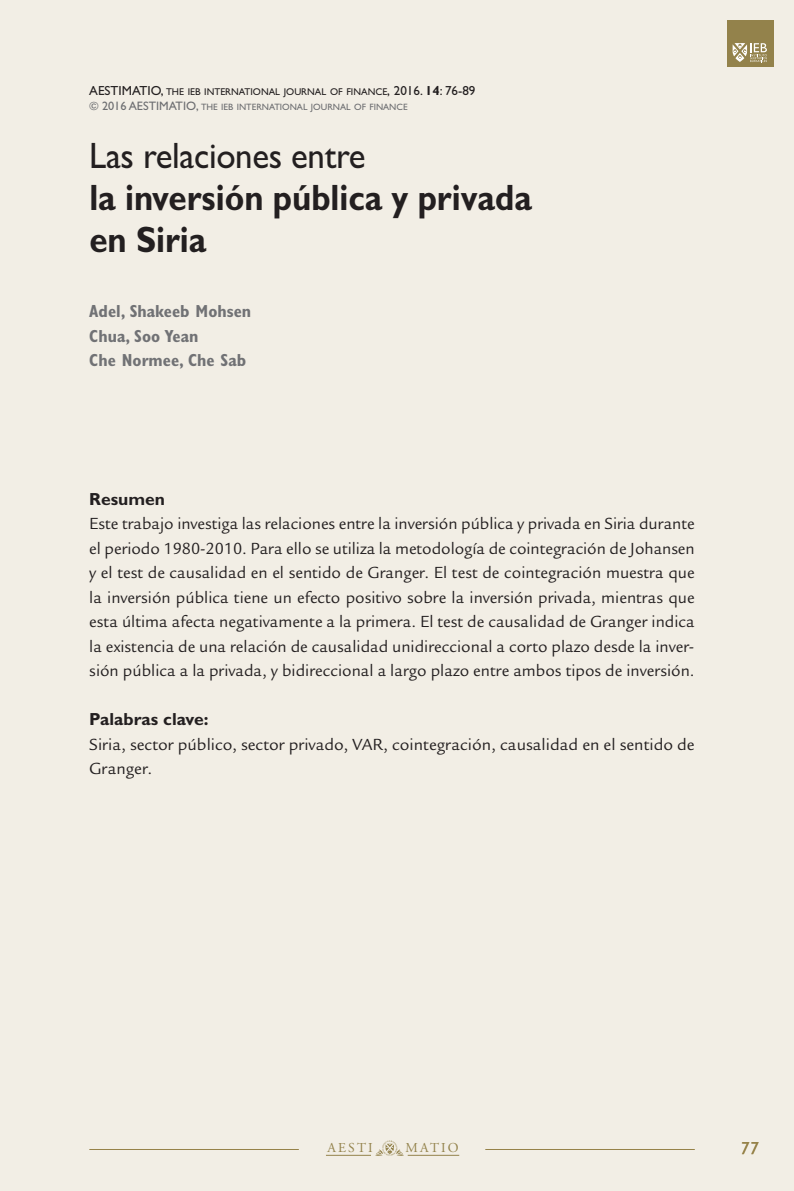
<style>
.page{position:relative;width:794px;height:1191px;background:#f2eee5}
.page>*{position:absolute;margin:0;border:0;box-sizing:border-box;transform-origin:0 0}
.t1{font:700 36.75px/42px "Gill Sans";color:#231f20;scale:.9 1}
.t2{font:36.75px "Gill Sans";letter-spacing:-.01em;color:#231f20;scale:.95 1}
.t3{font:17.5px/24.5px "Legacy Sans";color:#231f20;text-align:justify}
.t4{font:700 condensed 17.5px/24.5px "Gill Sans";color:#717275}
.t5{font:700 17.5px "Gill Sans";color:#231f20}
.t6{font:italic 17.5px "Gill Sans";color:#968249}
.t7{font:13.65px "Adobe Garamond Pro";letter-spacing:.16em;color:#93824b}
.t8{font:9.8px "Gill Sans";color:#231f20}
.t9{font:9.1px "Gill Sans";color:#6c6d70}
.s1{font-size:13.12px}
.s2{font-weight:700;font-size:13.12px}
.s3{font-size:12.25px}
</style>
<div class="page">
<div style="left:727px;top:20px;width:46px;height:46px;background:#93824b"></div>
<svg style="left:732px;top:43px;width:35px;height:19px"></svg>
<hr style="left:89px;top:1149px;width:210px;height:1px;background:#968249">
<hr style="left:485px;top:1149px;width:210px;height:1px;background:#968249">
<hr style="left:408px;top:1155px;width:51px;height:1px;background:#93824b">
<hr style="left:326px;top:1155px;width:45px;height:1px;background:#93824b">
<svg style="left:375px;top:1140px;width:29px;height:16px"></svg>
<p class="t8" style="left:89px;top:85px;width:388px"><span class="s1">AESTIMATIO,</span> THE IEB INTERNATIONAL JOURNAL OF FINANCE<span class="s1">, 2016.</span> <span class="s2">14</span><span class="s1">: 76-89</span></p>
<p class="t9" style="left:102px;top:102px;width:307px"><span class="s3">2016 AESTIMATIO,</span> THE IEB INTERNATIONAL JOURNAL OF FINANCE</p>
<h1 class="t2" style="left:89px;top:133px;width:292px">Las relaciones entre</h1>
<h1 class="t1" style="left:89px;top:176px;width:493px">la inversión pública y privada en Siria</h1>
<p class="t4" style="left:89px;top:299px;width:163px">Adel, Shakeeb Mohsen<br>Chua, Soo Yean<br>Che Normee, Che Sab</p>
<p class="t5" style="left:89px;top:488px;width:77px">Resumen</p>
<p class="t3" style="left:89px;top:513px;width:607px">Este trabajo investiga las relaciones entre la inversión pública y privada en Siria durante el periodo 1980-2010. Para ello se utiliza la metodología de cointegración de Johansen y el test de causalidad en el sentido de Granger. El test de cointegración muestra que la inversión pública tiene un efecto positivo sobre la inversión privada, mientras que esta última afecta negativamente a la primera. El test de causalidad de Granger indica la existencia de una relación de causalidad unidireccional a corto plazo desde la inver&shy;sión pública a la privada, y bidireccional a largo plazo entre ambos tipos de inversión.</p>
<p class="t5" style="left:89px;top:709px;width:121px">Palabras clave:</p>
<p class="t3" style="left:89px;top:733px;width:607px">Siria, sector público, sector privado, VAR, cointegración, causalidad en el sentido de<br>Granger.</p>
<p class="t7" style="left:327px;top:1142px;width:47px">AESTI</p>
<p class="t7" style="left:405px;top:1142px;width:55px">MATIO</p>
<p class="t6" style="left:740px;top:1137px;width:20px">77</p>
</div>
